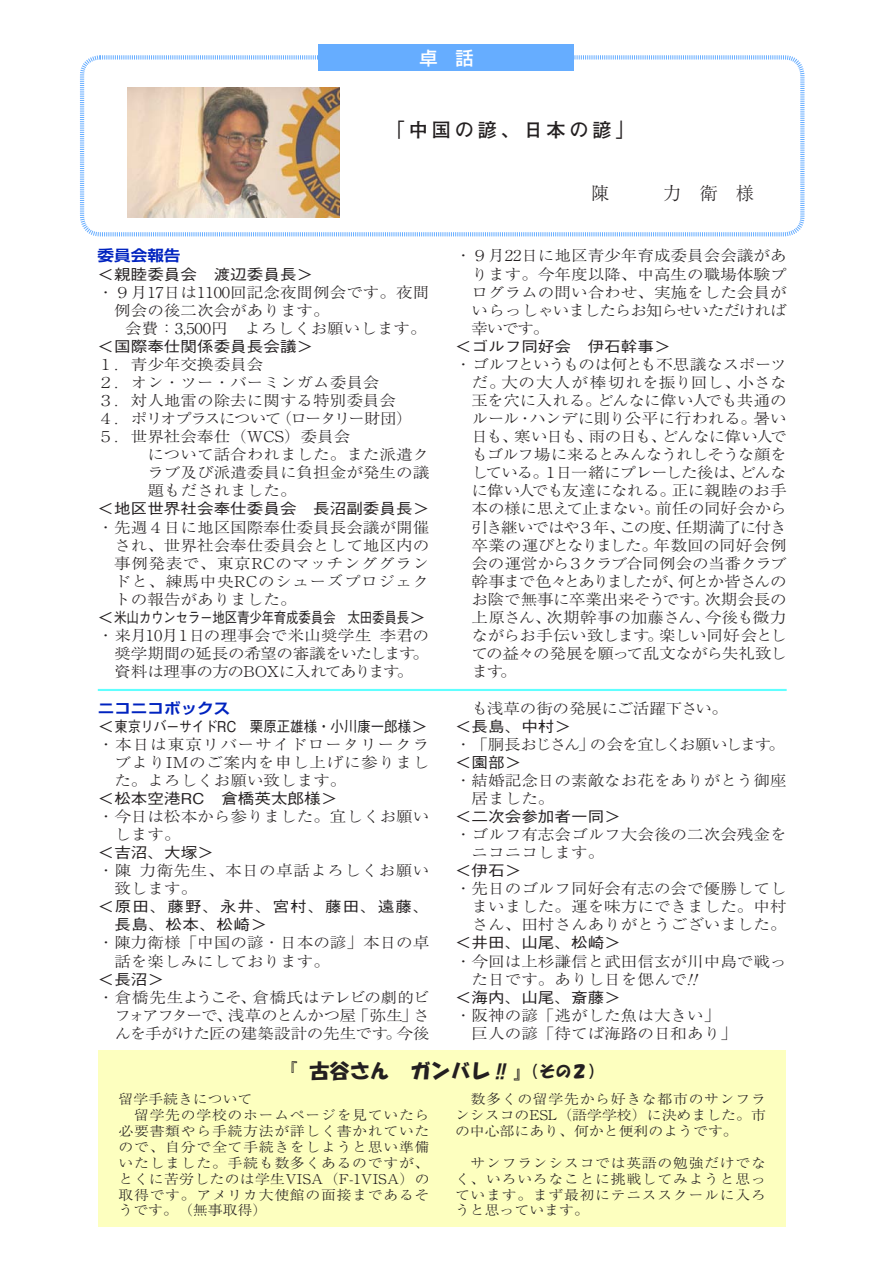
<style>
.page{position:relative;width:893px;height:1263px;background:#fff}
.page>*{position:absolute;margin:0;border:0;box-sizing:border-box;transform-origin:0 0}
.t1{font:20.25px "HG Soei Kakupoptai";color:#231f20}
.t2{font:700 19.2px "Futo Go B101 Pro";letter-spacing:.2em;color:#231f20}
.t3{font:500 18px "Shin Go Pro";color:#fff}
.ニコニコ14Q{font:300 14.85px/18px "Ryumin Pr 5";color:#231f20;text-align:justify;scale:1.11 1}
.t4{font:500 14.85px "Gothic BBB Pr 5";color:#231f20;scale:1.11 1}
.t5{font:500 14.85px/18px "Gothic BBB Pr 5";letter-spacing:.055em;color:#231f20;scale:1.11 1}
.t6{font:500 14.85px "Gothic BBB Pr 5";letter-spacing:-.025em;color:#231f20;scale:1.11 1}
.ニコニコ14Q-2{font:300 14.85px/18px "Ryumin Pr 5";letter-spacing:.03em;color:#231f20;scale:1.11 1}
.ニコニコ14Q-3{font:300 14.85px "Ryumin Pr 5";letter-spacing:-.1em;color:#231f20;scale:1.11 1}
.ニコニコ14Q-4{font:300 14.85px "Ryumin Pr 5";letter-spacing:-.095em;color:#231f20;scale:1.11 1}
.t7{font:700 14.85px "Shin Go Pr 5 De";color:#0023bf;scale:1.11 1}
.t8{font:300 13.35px/15.9px "Ryumin Pr 6 N";letter-spacing:.02em;color:#231f20;text-align:justify;scale:1.11 1}
.t9{font:300 13.35px "Ryumin Pr 6 N";color:#231f20;scale:1.11 1}
.s1{font-family:"Futo Go B101 Pr 5"}
.s2{font-family:"Shin Go Pr 6 N De";font-weight:700}
.s3{font-size:15.9px}
</style>
<div class="page">
<div style="left:99px;top:1050px;width:687px;height:177px;background:#fdffbf"></div>
<svg style="left:80px;top:54px;width:725px;height:183px"></svg>
<div style="left:318px;top:45px;width:255px;height:26px;background:#66adff"></div>
<img style="left:128px;top:88px;width:212px;height:129px">
<hr style="left:98px;top:689px;width:689px;height:2px;background:#60ffff">
<p class="t3" style="left:419px;top:43px;width:56px">卓　話</p>
<p class="t2" style="left:386px;top:115px;width:250px">「中国の諺、日本の諺<span class="s1">」</span></p>
<p class="t7" style="left:98px;top:244px;width:76px">委員会報告</p>
<p class="t4" style="left:98px;top:262px;width:196px">＜親睦委員会　渡辺委員長＞</p>
<p class="ニコニコ14Q" style="left:114px;top:282px;width:285px;text-indent:-17px">・９月17日は1100回記念夜間例会です。夜間例会の後二次会があります。</p>
<p class="ニコニコ14Q" style="left:98px;top:318px;width:298px">　 会費：3,500円　よろしくお願いします。</p>
<p class="t4" style="left:98px;top:334px;width:196px">＜国際奉仕関係委員長会議＞</p>
<p class="ニコニコ14Q" style="left:98px;top:354px;width:151px">１．青少年交換委員会</p>
<p class="ニコニコ14Q" style="left:98px;top:372px;width:255px">２．オン・ツー・バーミンガム委員会</p>
<p class="ニコニコ14Q" style="left:98px;top:390px;width:270px">３．対人地雷の除去に関する特別委員会</p>
<p class="ニコニコ14Q-4" style="left:98px;top:407px;width:286px">４．ポリオプラスについて（ロータリー財団）</p>
<p class="ニコニコ14Q" style="left:98px;top:426px;width:229px">５．世界社会奉仕（WCS）委員会</p>
<p class="ニコニコ14Q" style="left:147px;top:445px;width:255px">について話合われました。また派遣クラブ及び派遣委員に負担金が発生の議題もだされました。</p>
<p class="t4" style="left:98px;top:497px;width:300px">＜地区世界社会奉仕委員会　長沼副委員長＞</p>
<p class="ニコニコ14Q" style="left:114px;top:517px;width:285px;text-indent:-17px">・先週４日に地区国際奉仕委員長会議が開催され、世界社会奉仕委員会として地区内の事例発表で、東京RCのマッチンググランドと、練馬中央RCのシューズプロジェクトの報告がありました。</p>
<p class="t6" style="left:98px;top:605px;width:297px">＜米山カウンセラー地区青少年育成委員会　太田委員長＞</p>
<p class="ニコニコ14Q" style="left:114px;top:625px;width:285px;text-indent:-17px">・来月10月１日の理事会で米山奨学生 李君の奨学期間の延長の希望の審議をいたします。資料は理事の方のBOXに入れてあります。</p>
<p class="ニコニコ14Q" style="left:472px;top:246px;width:285px;text-indent:-17px">・９月22日に地区青少年育成委員会会議があります。今年度以降、中高生の職場体験プログラムの問い合わせ、実施をした会員がいらっしゃいましたらお知らせいただければ幸いです。</p>
<p class="t4" style="left:455px;top:334px;width:196px">＜ゴルフ同好会　伊石幹事＞</p>
<p class="ニコニコ14Q" style="left:472px;top:354px;width:285px;text-indent:-17px">・ゴルフというものは何とも不思議なスポーツだ。大の大人が棒切れを振り回し、小さな玉を穴に入れる。どんなに偉い人でも共通のルール・ハンデに則り公平に行われる。暑い日も、寒い日も、雨の日も、どんなに偉い人でもゴルフ場に来るとみんなうれしそうな顔をしている。１日一緒にプレーした後は、どんなに偉い人でも友達になれる。正に親睦のお手本の様に思えて止まない。前任の同好会から引き継いではや３年、この度、任期満了に付き卒業の運びとなりました。年数回の同好会例会の運営から３クラブ合同例会の当番クラブ幹事まで色々とありましたが、何とか皆さんのお陰で無事に卒業出来そうです。次期会長の上原さん、次期幹事の加藤さん、今後も微力ながらお手伝い致します。楽しい同好会としての益々の発展を願って乱文ながら失礼致します。</p>
<p class="t7" style="left:98px;top:696px;width:121px">ニコニコボックス</p>
<p class="t4" style="left:98px;top:714px;width:299px">＜東京リバーサイドRC　栗原正雄様・小川康一郎様＞</p>
<p class="ニコニコ14Q" style="left:114px;top:734px;width:285px;text-indent:-17px">・本日は東京リバーサイドロータリークラブよりIMのご案内を申し上げに参りました。よろしくお願い致します。</p>
<p class="t4" style="left:98px;top:786px;width:217px">＜松本空港RC　倉橋英太郎様＞</p>
<p class="ニコニコ14Q" style="left:114px;top:806px;width:285px;text-indent:-17px">・今日は松本から参りました。宜しくお願いします。</p>
<p class="t4" style="left:98px;top:840px;width:106px">＜吉沼、大塚＞</p>
<p class="ニコニコ14Q-2" style="left:114px;top:860px;width:285px;text-indent:-17px">・陳 力衛先生、本日の卓話よろしくお願い致します。</p>
<p class="t5" style="left:114px;top:896px;width:285px;text-indent:-17px">＜原田、藤野、永井、宮村、藤田、遠藤、長島、松本、松崎＞</p>
<p class="ニコニコ14Q" style="left:114px;top:933px;width:285px;text-indent:-17px">・陳力衛様「中国の諺・日本の諺」本日の卓話を楽しみにしております。</p>
<p class="t4" style="left:98px;top:967px;width:61px">＜長沼＞</p>
<p class="ニコニコ14Q" style="left:114px;top:987px;width:285px;text-indent:-17px">・倉橋先生ようこそ、倉橋氏はテレビの劇的ビフォアフターで、浅草のとんかつ屋「弥生」さんを手がけた匠の建築設計の先生です。今後</p>
<p class="ニコニコ14Q" style="left:472px;top:698px;width:232px">も浅草の街の発展にご活躍下さい。</p>
<p class="t4" style="left:455px;top:714px;width:106px">＜長島、中村＞</p>
<p class="ニコニコ14Q-3" style="left:455px;top:732px;width:299px">・「胴長おじさん」の会を宜しくお願いします。</p>
<p class="t4" style="left:455px;top:750px;width:61px">＜園部＞</p>
<p class="ニコニコ14Q" style="left:472px;top:770px;width:285px;text-indent:-17px">・結婚記念日の素敵なお花をありがとう御座居ました。</p>
<p class="t4" style="left:455px;top:804px;width:151px">＜二次会参加者一同＞</p>
<p class="ニコニコ14Q" style="left:472px;top:824px;width:285px;text-indent:-17px">・ゴルフ有志会ゴルフ大会後の二次会残金をニコニコします。</p>
<p class="t4" style="left:455px;top:859px;width:61px">＜伊石＞</p>
<p class="ニコニコ14Q" style="left:472px;top:878px;width:285px;text-indent:-17px">・先日のゴルフ同好会有志の会で優勝してしまいました。運を味方にできました。中村さん、田村さんありがとうございました。</p>
<p class="t4" style="left:455px;top:931px;width:151px">＜井田、山尾、松崎＞</p>
<p class="ニコニコ14Q" style="left:472px;top:951px;width:285px;text-indent:-17px">・今回は上杉謙信と武田信玄が川中島で戦った日です。ありし日を偲んで!!</p>
<p class="t4" style="left:455px;top:985px;width:151px">＜海内、山尾、斎藤＞</p>
<p class="ニコニコ14Q" style="left:455px;top:1005px;width:241px">・阪神の諺「逃がした魚は大きい」</p>
<p class="ニコニコ14Q" style="left:455px;top:1023px;width:255px">　巨人の諺「待てば海路の日和あり」</p>
<p class="t1" style="left:279px;top:1061px;width:326px">『 古谷さん　ガンバレ<span class="s2">‼</span>』<span class="s3">（その２）</span></p>
<p class="t9" style="left:119px;top:1088px;width:122px">留学手続きについて</p>
<p class="t8" style="left:119px;top:1106px;width:282px">　留学先の学校のホームページを見ていたら必要書類やら手続方法が詳しく書かれていたので、自分で全て手続きをしようと思い準備いたしました。手続も数多くあるのですが、とくに苦労したのは学生VISA（F-1VISA）の取得です。アメリカ大使館の面接まであるそうです。（無事取得）</p>
<p class="t8" style="left:455px;top:1090px;width:282px">　数多くの留学先から好きな都市のサンフランシスコのESL（語学学校）に決めました。市の中心部にあり、何かと便利のようです。</p>
<p class="t8" style="left:455px;top:1154px;width:282px">　サンフランシスコでは英語の勉強だけでなく、いろいろなことに挑戦してみようと思っています。まず最初にテニススクールに入ろうと思っています。</p>
</div>
